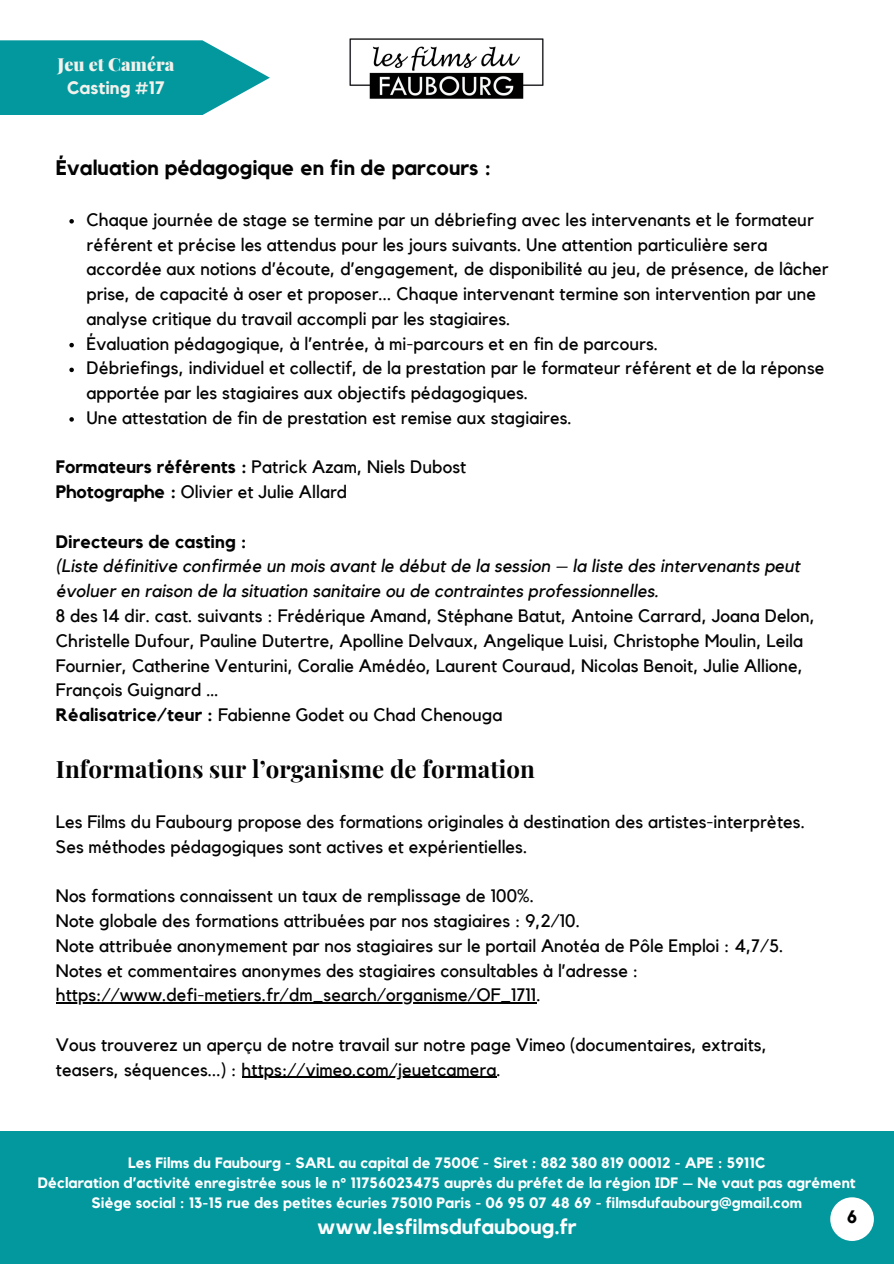
<style>
.page{position:relative;width:894px;height:1264px;background:#fff}
.page>*{position:absolute;margin:0;border:0;box-sizing:border-box;transform-origin:0 0}
.t1{font:700 24px "Playfair Display";letter-spacing:.005em;color:#030303}
.t2{font:700 21px "Kollektif";letter-spacing:.005em;color:#030303}
.t3{font:700 21px "Kollektif";letter-spacing:.005em;color:#fff}
.t4{font:18px/24.8px "Kollektif";letter-spacing:.005em;color:#030303}
.t5{font:900 18px/23.7px "Playfair Display";color:#f2f1ec;text-align:center}
.t6{font:700 18px "Kollektif";color:#000}
.t7{font:700 15px "Kollektif";letter-spacing:.005em;color:#fff}
.s1{font-family:"Kollektif";font-weight:700}
.s2{font-weight:700}
.s3{font-style:italic}
.s4{font-family:"Noto Sans"}
</style>
<div class="page">
<div style="left:0;top:1131px;width:893px;height:132px;background:#03989e"></div>
<svg style="left:69px;top:219px;width:5px;height:4px"></svg>
<svg style="left:69px;top:343px;width:5px;height:4px"></svg>
<svg style="left:69px;top:367px;width:5px;height:5px"></svg>
<svg style="left:69px;top:417px;width:5px;height:4px"></svg>
<hr style="left:56px;top:1002px;width:480px;height:1px;background:#030303">
<hr style="left:241px;top:1076px;width:255px;height:1px;background:#030303">
<div style="left:830px;top:1197px;width:43px;height:43px;background:#fff;border-radius:50%"></div>
<svg style="left:0;top:40px;width:270px;height:75px;background:#21a4a9"></svg>
<img style="left:349px;top:38px;width:195px;height:61px">
<p class="t5" style="left:57px;top:51px;width:118px">Jeu et Caméra<br><span class="s1">Casting #17</span></p>
<p class="t2" style="left:56px;top:158px;width:436px">Évaluation pédagogique en fin de parcours :</p>
<p class="t4" style="left:86px;top:208px;width:743px">Chaque journée de stage se termine par un débriefing avec les intervenants et le formateur référent et précise les attendus pour les jours suivants. Une attention particulière sera accordée aux notions d’écoute, d’engagement, de disponibilité au jeu, de présence, de lâcher prise, de capacité à oser et proposer... Chaque intervenant termine son intervention par une analyse critique du travail accompli par les stagiaires.</p>
<p class="t4" style="left:86px;top:332px;width:573px">Évaluation pédagogique, à l’entrée, à mi-parcours et en fin de parcours.</p>
<h4 class="t4" style="left:86px;top:356px;width:739px">Débriefings, individuel et collectif, de la prestation par le formateur référent et de la réponse apportée par les stagiaires aux objectifs pédagogiques.</h4>
<h4 class="t4" style="left:86px;top:406px;width:486px">Une attestation de fin de prestation est remise aux stagiaires.</h4>
<h1 class="t4" style="left:56px;top:455px;width:412px"><span class="s2">Formateurs référents :</span> Patrick Azam, Niels Dubost<br><span class="s2">Photographe :</span> Olivier et Julie Allard</h1>
<h4 class="t4" style="left:56px;top:530px;width:760px"><span class="s2">Directeurs de casting :<br></span><span class="s3">(Liste définitive confirmée un mois avant le début de la session – la liste des intervenants peut évoluer en raison de la situation sanitaire ou de contraintes professionnelles.<br></span>8 des 14 dir. cast. suivants : Frédérique Amand, Stéphane Batut, Antoine Carrard, Joana Delon, Christelle Dufour, Pauline Dutertre, Apolline Delvaux, Angelique Luisi, Christophe Moulin, Leila Fournier, Catherine Venturini, Coralie Amédéo, Laurent Couraud, Nicolas Benoit, Julie Allione, François Guignard …<br><span class="s2">Réalisatrice/teur :</span> Fabienne Godet ou Chad Chenouga</h4>
<h4 class="t1" style="left:56px;top:752px;width:480px">Informations sur l’organisme de formation</h4>
<h4 class="t4" style="left:56px;top:810px;width:750px">Les Films du Faubourg propose des formations originales à destination des artistes-interprètes.<br>Ses méthodes pédagogiques sont actives et expérientielles.</h4>
<p class="t4" style="left:56px;top:884px;width:728px">Nos formations connaissent un taux de remplissage de 100%.<br>Note globale des formations attribuées par nos stagiaires : 9,2/10.<br>Note attribuée anonymement par nos stagiaires sur le portail Anotéa de Pôle Emploi : 4,7/5.<br>Notes et commentaires anonymes des stagiaires consultables à l’adresse :</p>
<p class="t4" style="left:56px;top:983px;width:486px">https://www.defi-metiers.fr/dm_search/organisme/OF_1711.</p>
<p class="t4" style="left:56px;top:1032px;width:712px">Vous trouverez un aperçu de notre travail sur notre page Vimeo (documentaires, extraits, teasers, séquences...) : https://vimeo.com/jeuetcamera.</p>
<h3 class="t7" style="left:128px;top:1155px;width:638px">Les Films du Faubourg - SARL au capital de 7500<span class="s4">€</span> - Siret : 882 380 819 00012 - APE : 5911C</h3>
<p class="t7" style="left:38px;top:1175px;width:819px">Déclaration d’activité enregistrée sous le n° 11756023475 auprès du préfet de la région IDF – Ne vaut pas agrément</p>
<h2 class="t7" style="left:92px;top:1195px;width:711px">Siège social : 13-15 rue des petites écuries 75010 Paris - 06 95 07 48 69 - filmsdufaubourg@gmail.com</h2>
<p class="t3" style="left:317px;top:1216px;width:261px">www.lesfilmsdufauboug.fr</p>
<p class="t6" style="left:846px;top:1208px;width:12px">6</p>
</div>
